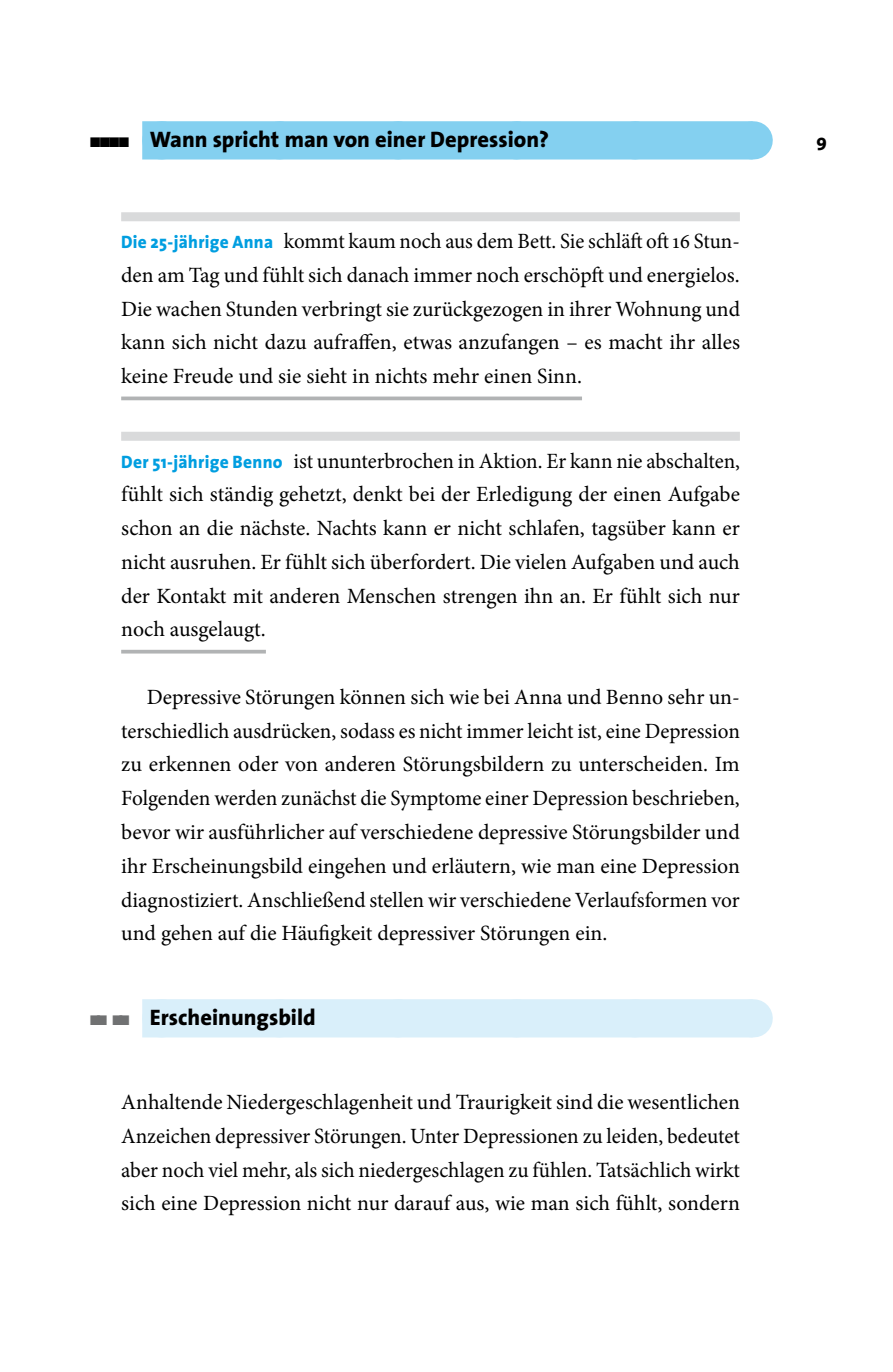
<style>
.page{position:relative;width:893px;height:1372px;background:#fff}
.page>*{position:absolute;margin:0;border:0;box-sizing:border-box;transform-origin:0 0}
.t1{font:800 22.5px "The Sans";color:#000}
.t2{font:21.82px/33.8px "Minion Pro";color:#000;text-align:justify}
.t3{font:21.82px/33.8px "Minion Pro";color:#000;text-align:justify;scale:.96 1}
.t4{font:800 18px "The Sans";color:#000}
.s1{font-family:"The Sans Black Expert";font-weight:400;font-size:14.17px}
.s2{font-family:"The Sans";font-weight:800;font-size:18px;color:#009ee0}
.s3{font-family:"The Sans Black Expert";font-weight:400;font-size:14.17px;color:#707172}
</style>
<div class="page">
<hr style="left:753px;top:121px;width:1px;height:38px;background:#84d0f0">
<div style="left:142px;top:121px;width:611px;height:38px;background:#84d0f0"></div>
<div style="left:121px;top:212px;width:619px;height:9px;background:#d9dadb"></div>
<svg style="left:121px;top:396px;width:461px;height:4px;background:#bbbdbe"></svg>
<div style="left:121px;top:432px;width:619px;height:9px;background:#d9dadb"></div>
<svg style="left:121px;top:649px;width:145px;height:4px"></svg>
<hr style="left:753px;top:999px;width:1px;height:38px;background:#d9effa">
<div style="left:142px;top:999px;width:611px;height:38px;background:#d9effa"></div>
<p class="t1" style="left:89px;top:120px;width:461px"><span class="s1">ó ó ó ó</span> Wann spricht man von einer Depression?</p>
<p class="t4" style="left:816px;top:125px;width:12px">9</p>
<p class="t3" style="left:121px;top:224px;width:646px"><span class="s2">Die 25-jährige Anna</span> kommt kaum noch aus dem Bett. Sie schläft oft 16 Stun&shy;den am Tag und fühlt sich danach immer noch erschöpft und energielos.<br>Die wachen Stunden verbringt sie zurückgezogen in ihrer Wohnung und kann sich nicht dazu aufraffen, etwas anzufangen – es macht ihr alles keine Freude und sie sieht in nichts mehr einen Sinn.</p>
<p class="t2" style="left:121px;top:444px;width:620px"><span class="s2">Der 51-jährige Benno</span> ist ununterbrochen in Aktion. Er kann nie abschalten, fühlt sich ständig gehetzt, denkt bei der Erledigung der einen Aufgabe schon an die nächste. Nachts kann er nicht schlafen, tagsüber kann er nicht ausruhen. Er fühlt sich überfordert. Die vielen Aufgaben und auch der Kontakt mit anderen Menschen strengen ihn an. Er fühlt sich nur noch ausgelaugt.</p>
<p class="t2" style="left:121px;top:680px;width:620px;text-indent:26px">Depressive Störungen können sich wie bei Anna und Benno sehr un&shy;terschiedlich ausdrücken, sodass es nicht immer leicht ist, eine Depression zu erkennen oder von anderen Störungsbildern zu unterscheiden. Im Folgenden werden zunächst die Symptome einer Depression beschrieben, bevor wir ausführlicher auf verschiedene depressive Störungsbilder und ihr Erscheinungsbild eingehen und erläutern, wie man eine Depression diagnostiziert. Anschließend stellen wir verschiedene Verlaufsformen vor und gehen auf die Häufigkeit depressiver Störungen ein.</p>
<p class="t1" style="left:89px;top:998px;width:228px"><span class="s3">óó óó</span> Erscheinungsbild</p>
<p class="t2" style="left:121px;top:1085px;width:620px">Anhaltende Niedergeschlagenheit und Traurigkeit sind die wesentlichen Anzeichen depressiver Störungen. Unter Depressionen zu leiden, bedeutet aber noch viel mehr, als sich niedergeschlagen zu fühlen. Tatsächlich wirkt sich eine Depression nicht nur darauf aus, wie man sich fühlt, sondern</p>
</div>
